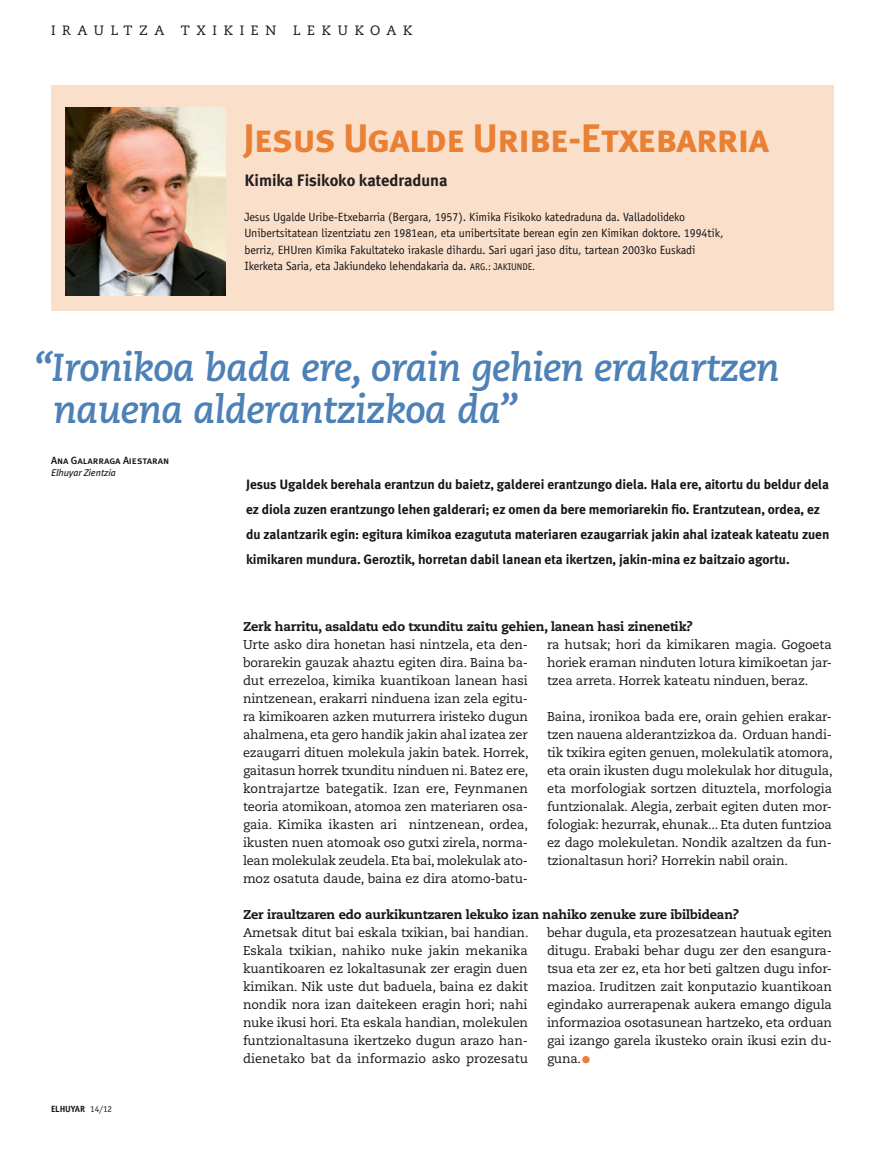
<style>
.page{position:relative;width:893px;height:1149px;background:#fff}
.page>*{position:absolute;margin:0;border:0;box-sizing:border-box;transform-origin:0 0}
.t1{font:39.75px "Meta Plus Bold Caps";letter-spacing:-.03em;color:#ea8034}
.t2{font:italic 700 39px/42px "Caecilia LT Std";letter-spacing:-.02em;color:#4d81b6}
.t3{font:700 16.5px "Meta Plus";letter-spacing:-.005em;color:#231f20}
.t4{font:700 13.5px/24.8px "Meta Plus";letter-spacing:-.005em;color:#171518}
.t5{font:13.5px "Caecilia LT Std";letter-spacing:.49em;color:#171518}
.t6{font:12.75px/18px "Caecilia LT Std";letter-spacing:-.015em;color:#171518;text-align:justify}
.t7{font:800 12.75px "Caecilia LT Std";letter-spacing:-.015em;color:#171518}
.t8{font:12px/16.5px "Officina Sans Std";letter-spacing:-.01em;color:#171518}
.t9{font:10.5px "Meta Plus Medium Caps";letter-spacing:-.005em;color:#171518}
.t10{font:italic 9.75px "Meta Plus";letter-spacing:-.005em;color:#171518}
.t11{font:9.75px "Officina Sans Std";color:#171518}
.t12{font:700 9px "Officina Sans Std";letter-spacing:-.01em;color:#171518}
.s1{font-size:9.75px}
.s2{font-weight:400}
.s3{font-size:21px;color:#ea8034}
</style>
<div class="page">
<div style="left:51px;top:85px;width:782px;height:225px;background:#fae0cb"></div>
<img style="left:66px;top:108px;width:159px;height:188px">
<p class="t5" style="left:51px;top:22px;width:227px">IRAULTZA TXIKIEN</p>
<p class="t5" style="left:293px;top:22px;width:121px">LEKUKOAK</p>
<h1 class="t1" style="left:243px;top:116px;width:528px">Jesus Ugalde Uribe-Etxebarria</h1>
<p class="t3" style="left:244px;top:170px;width:205px">Kimika Fisikoko katedraduna</p>
<p class="t8" style="left:244px;top:208px;width:481px">Jesus Ugalde Uribe-Etxebarria (Bergara, 1957). Kimika Fisikoko katedraduna da. Valladolideko Unibertsitatean lizentziatu zen 1981ean, eta unibertsitate berean egin zen Kimikan doktore. 1994tik, berriz, EHUren Kimika Fakultateko irakasle dihardu. Sari ugari jaso ditu, tartean 2003ko Euskadi Ikerketa Saria, eta Jakiundeko lehendakaria da. <span class="s1">ARG.: Jakiu</span></p>
<p class="t11" style="left:517px;top:261px;width:20px">nde.</p>
<h2 class="t2" style="left:53px;top:347px;width:728px;text-indent:-19px">“Ironikoa bada ere, orain gehien erakartzen nauena alderantzizkoa da”</h2>
<p class="t9" style="left:51px;top:453px;width:120px">Ana Galarraga Aiestaran</p>
<p class="t10" style="left:51px;top:466px;width:66px">Elhuyar Zientzia</p>
<p class="t12" style="left:51px;top:1102px;width:62px">ELHUYAR <span class="s2">14/12</span></p>
<p class="t4" style="left:246px;top:472px;width:585px">Jesus Ugaldek berehala erantzun du baietz, galderei erantzungo diela. Hala ere, aitortu du beldur dela ez diola zuzen erantzungo lehen galderari; ez omen da bere memoriarekin fio. Erantzutean, ordea, ez du zalantzarik egin: egitura kimikoa ezagututa materiaren ezaugarriak jakin ahal izateak kateatu zuen kimikaren mundura. Geroztik, horretan dabil lanean eta ikertzen, jakin-mina ez baitzaio agortu.</p>
<p class="t7" style="left:243px;top:618px;width:451px">Zerk harritu, asaldatu edo txunditu zaitu gehien, lanean hasi zinenetik?</p>
<p class="t6" style="left:243px;top:635px;width:287px">Urte asko dira honetan hasi nintzela, eta den&shy;borarekin gauzak ahaztu egiten dira. Baina ba&shy;dut errezeloa, kimika kuantikoan lanean hasi nintzenean, erakarri ninduena izan zela egitu&shy;ra kimikoaren azken muturrera iristeko dugun ahalmena, eta gero handik jakin ahal izatea zer ezaugarri dituen molekula jakin batek. Horrek, gaitasun horrek txunditu ninduen ni. Batez ere, kontrajartze bategatik. Izan ere, Feynmanen teoria atomikoan, atomoa zen materiaren osa&shy;gaia. Kimika ikasten ari nintzenean, ordea, ikusten nuen atomoak oso gutxi zirela, norma&shy;lean molekulak zeudela. Eta bai, molekulak ato&shy;moz osatuta daude, baina ez dira atomo-batu-</p>
<p class="t6" style="left:547px;top:635px;width:286px">ra hutsak; hori da kimikaren magia. Gogoeta horiek eraman ninduten lotura kimikoetan jar&shy;tzea arreta. Horrek kateatu ninduen, beraz.</p>
<p class="t6" style="left:547px;top:707px;width:287px">Baina, ironikoa bada ere, orain gehien erakar&shy;tzen nauena alderantzizkoa da. Orduan handi&shy;tik txikira egiten genuen, molekulatik atomora, eta orain ikusten dugu molekulak hor ditugula, eta morfologiak sortzen dituztela, morfologia funtzionalak. Alegia, zerbait egiten duten mor&shy;fologiak: hezurrak, ehunak... Eta duten funtzioa ez dago molekuletan. Nondik azaltzen da fun&shy;tzionaltasun hori? Horrekin nabil orain.</p>
<p class="t7" style="left:243px;top:906px;width:498px">Zer iraultzaren edo aurkikuntzaren lekuko izan nahiko zenuke zure ibilbidean?</p>
<p class="t6" style="left:243px;top:923px;width:287px">Ametsak ditut bai eskala txikian, bai handian.<br>Eskala txikian, nahiko nuke jakin mekanika kuantikoaren ez lokaltasunak zer eragin duen kimikan. Nik uste dut baduela, baina ez dakit nondik nora izan daitekeen eragin hori; nahi nuke ikusi hori. Eta eskala handian, molekulen funtzionaltasuna ikertzeko dugun arazo han&shy;dienetako bat da informazio asko prozesatu</p>
<p class="t6" style="left:547px;top:923px;width:287px">behar dugula, eta prozesatzean hautuak egiten ditugu. Erabaki behar dugu zer den esangura&shy;tsua eta zer ez, eta hor beti galtzen dugu infor&shy;mazioa. Iruditzen zait konputazio kuantikoan egindako aurrerapenak aukera emango digula informazioa osotasunean hartzeko, eta orduan gai izango garela ikusteko orain ikusi ezin du&shy;guna.<span class="s3">•</span></p>
</div>
